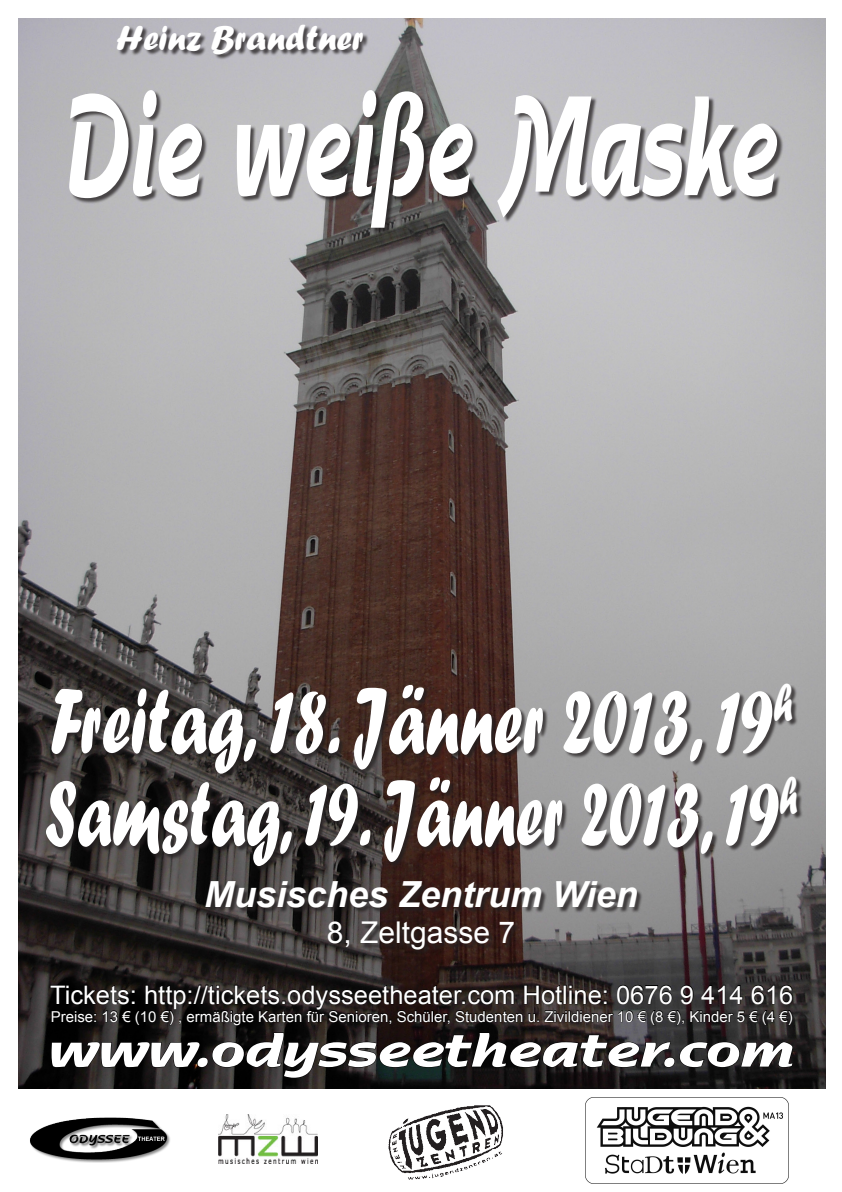
<style>
.page{position:relative;width:842px;height:1192px;background:#fff}
.page>*{position:absolute;margin:0;border:0;box-sizing:border-box;transform-origin:0 0}
.t1{font:700 146.7px "Agfa Nadianne";color:#fff;scale:.56 1}
.t2{font:96px "Forte";color:#fff;scale:.7 1}
.t3{font:96px "Forte";color:#fff;scale:.66 1}
.t4{font:700 50px "Agfa Nadianne";color:#fff;scale:1.15 1}
.t5{font:italic 700 36px "Arial";color:#fff}
.t6{font:36px "Forte";color:#fff}
.t7{font:30px "Arial";color:#fff}
.t8{font:25.5px "Arial";color:#fff}
.t9{font:15px "Arial";color:#fff}
</style>
<div class="page">
<img style="left:18px;top:19px;width:807px;height:1070px">
<div style="left:118px;top:25px;width:251px;height:35px;background:#231f20;opacity:.75"></div>
<div style="left:70px;top:91px;width:713px;height:143px;background:#231f20;opacity:.75"></div>
<div style="left:47px;top:685px;width:756px;height:270px;background:#231f20;opacity:.75"></div>
<img style="left:388px;top:1105px;width:115px;height:75px">
<img style="left:30px;top:1117px;width:140px;height:45px">
<svg style="left:50px;top:984px;width:743px;height:42px;background:#1d1918"></svg>
<svg style="left:51px;top:1032px;width:743px;height:57px;background:#191817"></svg>
<img style="left:218px;top:1114px;width:99px;height:49px">
<img style="left:585px;top:1097px;width:204px;height:86px">
<p class="t6" style="left:116px;top:17px;width:249px">Heinz Brandtner</p>
<p class="t1" style="left:62px;top:53px;width:1279px">Die weiße Maske</p>
<p class="t2" style="left:49px;top:665px;width:1063px">Freitag, 18. Jänner 2013, 19<sup>h</sup></p>
<p class="t3" style="left:44px;top:758px;width:1142px">Samstag, 19. Jänner 2013, 19<sup>h</sup></p>
<p class="t5" style="left:204px;top:870px;width:435px">Musisches Zentrum Wien</p>
<p class="t7" style="left:327px;top:913px;width:190px">8, Zeltgasse 7</p>
<p class="t8" style="left:50px;top:978px;width:745px">Tickets: http://tickets.odysseetheater.com Hotline: 0676 9 414 616</p>
<p class="t9" style="left:51px;top:1007px;width:744px">Preise: 13 € (10 €) , ermäßigte Karten für Senioren, Schüler, Studenten u. Zivildiener 10 € (8 €), Kinder 5 € (4 €)</p>
<p class="t4" style="left:49px;top:1018px;width:650px">www.odysseetheater.com</p>
</div>
